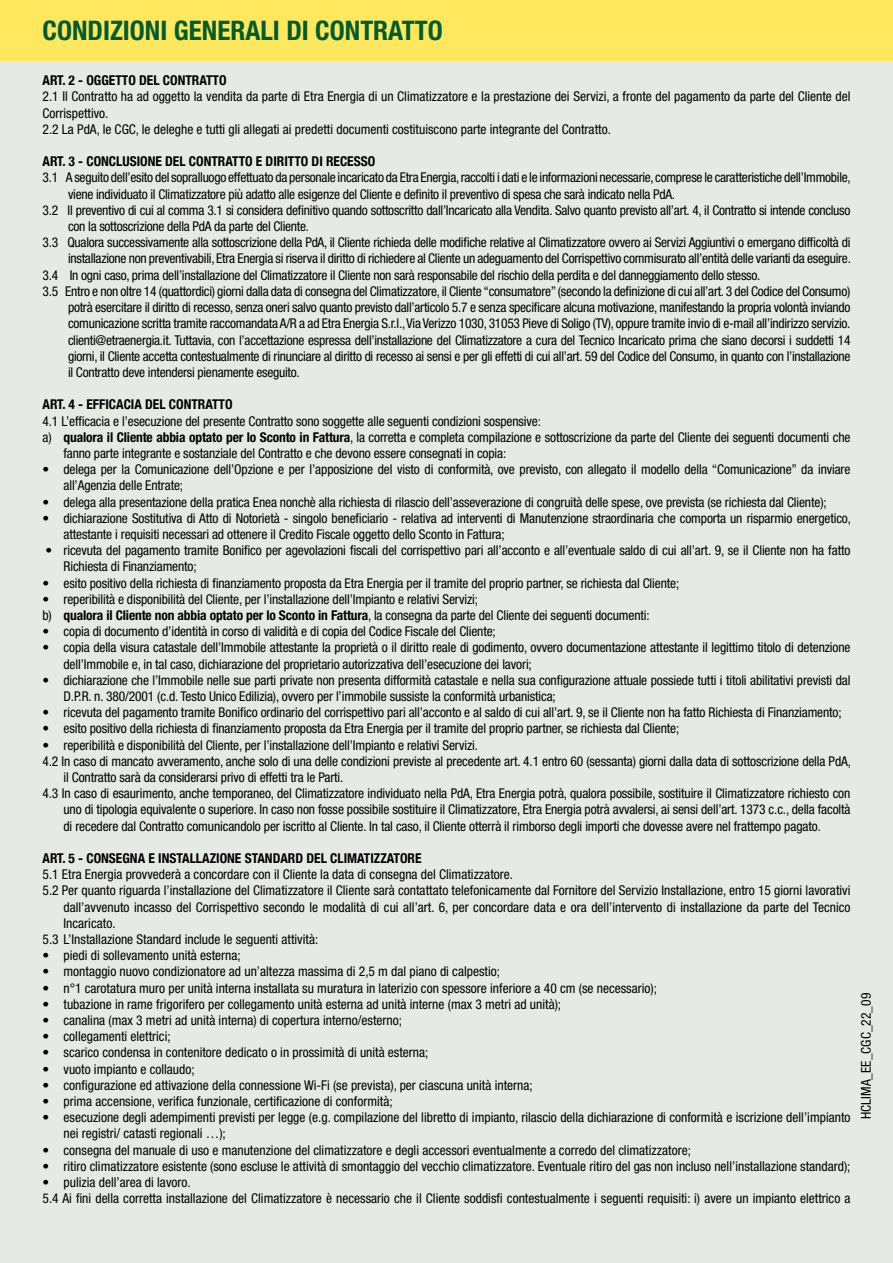
<style>
.page{position:relative;width:893px;height:1263px;background:#e6eae4}
.page>*{position:absolute;margin:0;border:0;box-sizing:border-box;transform-origin:0 0}
.t1{font:700 condensed 27px "Helvetica Neue LT Std";color:#005c2e}
.t2{font:condensed 13.5px/16.2px "Helvetica Neue LT Std";letter-spacing:-.01em;color:#000}
.t3{font:700 condensed 13.5px "Helvetica Neue";color:#000}
.s1{font-weight:700}
</style>
<div class="page">
<div style="left:0;top:0;width:893px;height:61px;background:#ffe85e"></div>
<h1 class="t1" style="left:43px;top:14px;width:402px">CONDIZIONI GENERALI DI CONTRATTO</h1>
<p class="t3" style="left:43px;top:69px;width:186px">ART. 2 - OGGETTO DEL CONTRATTO</p>
<p class="t2" style="left:43px;top:88px;width:809px">2.1 Il Contratto ha ad oggetto la vendita da parte di Etra Energia di un Climatizzatore e la prestazione dei Servizi, a fronte del pagamento da parte del Cliente del<br>Corrispettivo.<br>2.2 La PdA, le CGC, le deleghe e tutti gli allegati ai predetti documenti costituiscono parte integrante del Contratto.</p>
<p class="t3" style="left:43px;top:150px;width:334px">ART. 3 - CONCLUSIONE DEL CONTRATTO E DIRITTO DI RECESSO</p>
<p class="t2" style="left:43px;top:169px;width:810px">3.1 A seguito dell’esito del sopralluogo effettuato da personale incaricato da Etra Energia, raccolti i dati e le informazioni necessarie, comprese le caratteristiche dell’Immobile,</p>
<p class="t2" style="left:68px;top:186px;width:609px">viene individuato il Climatizzatore più adatto alle esigenze del Cliente e definito il preventivo di spesa che sarà indicato nella PdA.</p>
<p class="t2" style="left:43px;top:202px;width:809px">3.2 Il preventivo di cui al comma 3.1 si considera definitivo quando sottoscritto dall’Incaricato alla Vendita. Salvo quanto previsto all’art. 4, il Contratto si intende concluso</p>
<p class="t2" style="left:68px;top:218px;width:243px">con la sottoscrizione della PdA da parte del Cliente.</p>
<p class="t2" style="left:43px;top:234px;width:809px">3.3 Qualora successivamente alla sottoscrizione della PdA, il Cliente richieda delle modifiche relative al Climatizzatore ovvero ai Servizi Aggiuntivi o emergano difficoltà di</p>
<p class="t2" style="left:68px;top:250px;width:784px">installazione non preventivabili, Etra Energia si riserva il diritto di richiedere al Cliente un adeguamento del Corrispettivo commisurato all’entità delle varianti da eseguire.</p>
<p class="t2" style="left:43px;top:267px;width:719px">3.4 In ogni caso, prima dell’installazione del Climatizzatore il Cliente non sarà responsabile del rischio della perdita e del danneggiamento dello stesso.</p>
<p class="t2" style="left:43px;top:283px;width:809px">3.5 Entro e non oltre 14 (quattordici) giorni dalla data di consegna del Climatizzatore, il Cliente “consumatore” (secondo la definizione di cui all’art. 3 del Codice del Consumo)</p>
<p class="t2" style="left:68px;top:299px;width:784px">potrà esercitare il diritto di recesso, senza oneri salvo quanto previsto dall’articolo 5.7 e senza specificare alcuna motivazione, manifestando la propria volontà inviando</p>
<p class="t2" style="left:68px;top:315px;width:784px">comunicazione scritta tramite raccomandata A/R a ad Etra Energia S.r.l., Via Verizzo 1030, 31053 Pieve di Soligo (TV), oppure tramite invio di e-mail all’indirizzo servizio.</p>
<p class="t2" style="left:68px;top:331px;width:784px">clienti@etraenergia.it. Tuttavia, con l’accettazione espressa dell’installazione del Climatizzatore a cura del Tecnico Incaricato prima che siano decorsi i suddetti 14</p>
<p class="t2" style="left:68px;top:348px;width:784px">giorni, il Cliente accetta contestualmente di rinunciare al diritto di recesso ai sensi e per gli effetti di cui all’art. 59 del Codice del Consumo, in quanto con l’installazione</p>
<p class="t2" style="left:68px;top:364px;width:233px">il Contratto deve intendersi pienamente eseguito.</p>
<p class="t3" style="left:43px;top:393px;width:192px">ART. 4 - EFFICACIA DEL CONTRATTO</p>
<p class="t2" style="left:43px;top:412px;width:500px">4.1 L’efficacia e l’esecuzione del presente Contratto sono soggette alle seguenti condizioni sospensive:</p>
<p class="t2" style="left:43px;top:429px;width:809px">a) <span class="s1">qualora il Cliente abbia optato per lo Sconto in Fattura</span>, la corretta e completa compilazione e sottoscrizione da parte del Cliente dei seguenti documenti che</p>
<p class="t2" style="left:64px;top:445px;width:444px">fanno parte integrante e sostanziale del Contratto e che devono essere consegnati in copia:</p>
<p class="t2" style="left:64px;top:461px;width:788px;text-indent:-21px">• delega per la Comunicazione dell’Opzione e per l’apposizione del visto di conformità, ove previsto, con allegato il modello della “Comunicazione” da inviare all’Agenzia delle Entrate;</p>
<p class="t2" style="left:43px;top:493px;width:786px">• delega alla presentazione della pratica Enea nonchè alla richiesta di rilascio dell’asseverazione di congruità delle spese, ove prevista (se richiesta dal Cliente);</p>
<p class="t2" style="left:64px;top:510px;width:789px;text-indent:-21px">• dichiarazione Sostitutiva di Atto di Notorietà - singolo beneficiario - relativa ad interventi di Manutenzione straordinaria che comporta un risparmio energetico, attestante i requisiti necessari ad ottenere il Credito Fiscale oggetto dello Sconto in Fattura;</p>
<p class="t2" style="left:64px;top:542px;width:788px;text-indent:-18px">• ricevuta del pagamento tramite Bonifico per agevolazioni fiscali del corrispettivo pari all’acconto e all’eventuale saldo di cui all’art. 9, se il Cliente non ha fatto<br>Richiesta di Finanziamento;</p>
<p class="t2" style="left:43px;top:574px;width:638px">• esito positivo della richiesta di finanziamento proposta da Etra Energia per il tramite del proprio partner, se richiesta dal Cliente;</p>
<p class="t2" style="left:43px;top:591px;width:609px">• reperibilità e disponibilità del Cliente, per l’installazione dell’Impianto e relativi Servizi;<br>b) <span class="s1">qualora il Cliente non abbia optato per lo Sconto in Fattura</span>, la consegna da parte del Cliente dei seguenti documenti:</p>
<p class="t2" style="left:43px;top:623px;width:455px">• copia di documento d’identità in corso di validità e di copia del Codice Fiscale del Cliente;</p>
<p class="t2" style="left:64px;top:639px;width:788px;text-indent:-21px">• copia della visura catastale dell’Immobile attestante la proprietà o il diritto reale di godimento, ovvero documentazione attestante il legittimo titolo di detenzione dell’Immobile e, in tal caso, dichiarazione del proprietario autorizzativa dell’esecuzione dei lavori;</p>
<p class="t2" style="left:64px;top:672px;width:788px;text-indent:-21px">• dichiarazione che l’Immobile nelle sue parti private non presenta difformità catastale e nella sua configurazione attuale possiede tutti i titoli abilitativi previsti dal<br>D.P.R. n. 380/2001 (c.d. Testo Unico Edilizia), ovvero per l’immobile sussiste la conformità urbanistica;</p>
<p class="t2" style="left:43px;top:704px;width:801px">• ricevuta del pagamento tramite Bonifico ordinario del corrispettivo pari all’acconto e al saldo di cui all’art. 9, se il Cliente non ha fatto Richiesta di Finanziamento;</p>
<p class="t2" style="left:43px;top:720px;width:638px">• esito positivo della richiesta di finanziamento proposta da Etra Energia per il tramite del proprio partner, se richiesta dal Cliente;</p>
<p class="t2" style="left:43px;top:736px;width:437px">• reperibilità e disponibilità del Cliente, per l’installazione dell’Impianto e relativi Servizi.</p>
<p class="t2" style="left:43px;top:753px;width:810px">4.2 In caso di mancato avveramento, anche solo di una delle condizioni previste al precedente art. 4.1 entro 60 (sessanta) giorni dalla data di sottoscrizione della PdA,</p>
<p class="t2" style="left:64px;top:769px;width:281px">il Contratto sarà da considerarsi privo di effetti tra le Parti.</p>
<p class="t2" style="left:43px;top:785px;width:809px">4.3 In caso di esaurimento, anche temporaneo, del Climatizzatore individuato nella PdA, Etra Energia potrà, qualora possibile, sostituire il Climatizzatore richiesto con</p>
<p class="t2" style="left:64px;top:801px;width:788px">uno di tipologia equivalente o superiore. In caso non fosse possibile sostituire il Climatizzatore, Etra Energia potrà avvalersi, ai sensi dell’art. 1373 c.c., della facoltà</p>
<p class="t2" style="left:64px;top:817px;width:759px">di recedere dal Contratto comunicandolo per iscritto al Cliente. In tal caso, il Cliente otterrà il rimborso degli importi che dovesse avere nel frattempo pagato.</p>
<p class="t3" style="left:43px;top:847px;width:381px">ART. 5 - CONSEGNA E INSTALLAZIONE STANDARD DEL CLIMATIZZATORE</p>
<p class="t2" style="left:43px;top:866px;width:472px">5.1 Etra Energia provvederà a concordare con il Cliente la data di consegna del Climatizzatore.</p>
<p class="t2" style="left:43px;top:882px;width:809px">5.2 Per quanto riguarda l’installazione del Climatizzatore il Cliente sarà contattato telefonicamente dal Fornitore del Servizio Installazione, entro 15 giorni lavorativi</p>
<p class="t2" style="left:64px;top:898px;width:788px">dall’avvenuto incasso del Corrispettivo secondo le modalità di cui all’art. 6, per concordare data e ora dell’intervento di installazione da parte del Tecnico</p>
<p class="t2" style="left:64px;top:915px;width:54px">Incaricato.</p>
<p class="t2" style="left:43px;top:931px;width:277px">5.3 L’Installazione Standard include le seguenti attività:</p>
<p class="t2" style="left:43px;top:947px;width:200px">• piedi di sollevamento unità esterna;</p>
<p class="t2" style="left:43px;top:963px;width:459px">• montaggio nuovo condizionatore ad un’altezza massima di 2,5 m dal piano di calpestio;</p>
<p class="t2" style="left:43px;top:979px;width:616px">• n°1 carotatura muro per unità interna installata su muratura in laterizio con spessore inferiore a 40 cm (se necessario);</p>
<p class="t2" style="left:43px;top:996px;width:520px">• tubazione in rame frigorifero per collegamento unità esterna ad unità interne (max 3 metri ad unità);</p>
<p class="t2" style="left:43px;top:1012px;width:361px">• canalina (max 3 metri ad unità interna) di copertura interno/esterno;</p>
<p class="t2" style="left:43px;top:1028px;width:130px">• collegamenti elettrici;</p>
<p class="t2" style="left:43px;top:1044px;width:387px">• scarico condensa in contenitore dedicato o in prossimità di unità esterna;</p>
<p class="t2" style="left:43px;top:1060px;width:154px">• vuoto impianto e collaudo;</p>
<p class="t2" style="left:43px;top:1077px;width:492px">• configurazione ed attivazione della connessione Wi-Fi (se prevista), per ciascuna unità interna;</p>
<p class="t2" style="left:43px;top:1093px;width:352px">• prima accensione, verifica funzionale, certificazione di conformità;</p>
<p class="t2" style="left:64px;top:1109px;width:788px;text-indent:-21px">• esecuzione degli adempimenti previsti per legge (e.g. compilazione del libretto di impianto, rilascio della dichiarazione di conformità e iscrizione dell’impianto nei registri/ catasti regionali …);</p>
<p class="t2" style="left:43px;top:1141px;width:650px">• consegna del manuale di uso e manutenzione del climatizzatore e degli accessori eventualmente a corredo del climatizzatore;</p>
<p class="t2" style="left:43px;top:1158px;width:809px">• ritiro climatizzatore esistente (sono escluse le attività di smontaggio del vecchio climatizzatore. Eventuale ritiro del gas non incluso nell’installazione standard);</p>
<p class="t2" style="left:43px;top:1174px;width:809px">• pulizia dell’area di lavoro.<br>5.4 Ai fini della corretta installazione del Climatizzatore è necessario che il Cliente soddisfi contestualmente i seguenti requisiti: i) avere un impianto elettrico a</p>
<p class="t2" style="left:858px;top:1119px;width:127px;rotate:-90deg">HCLIMA_EE_CGC_22_09</p>
</div>
